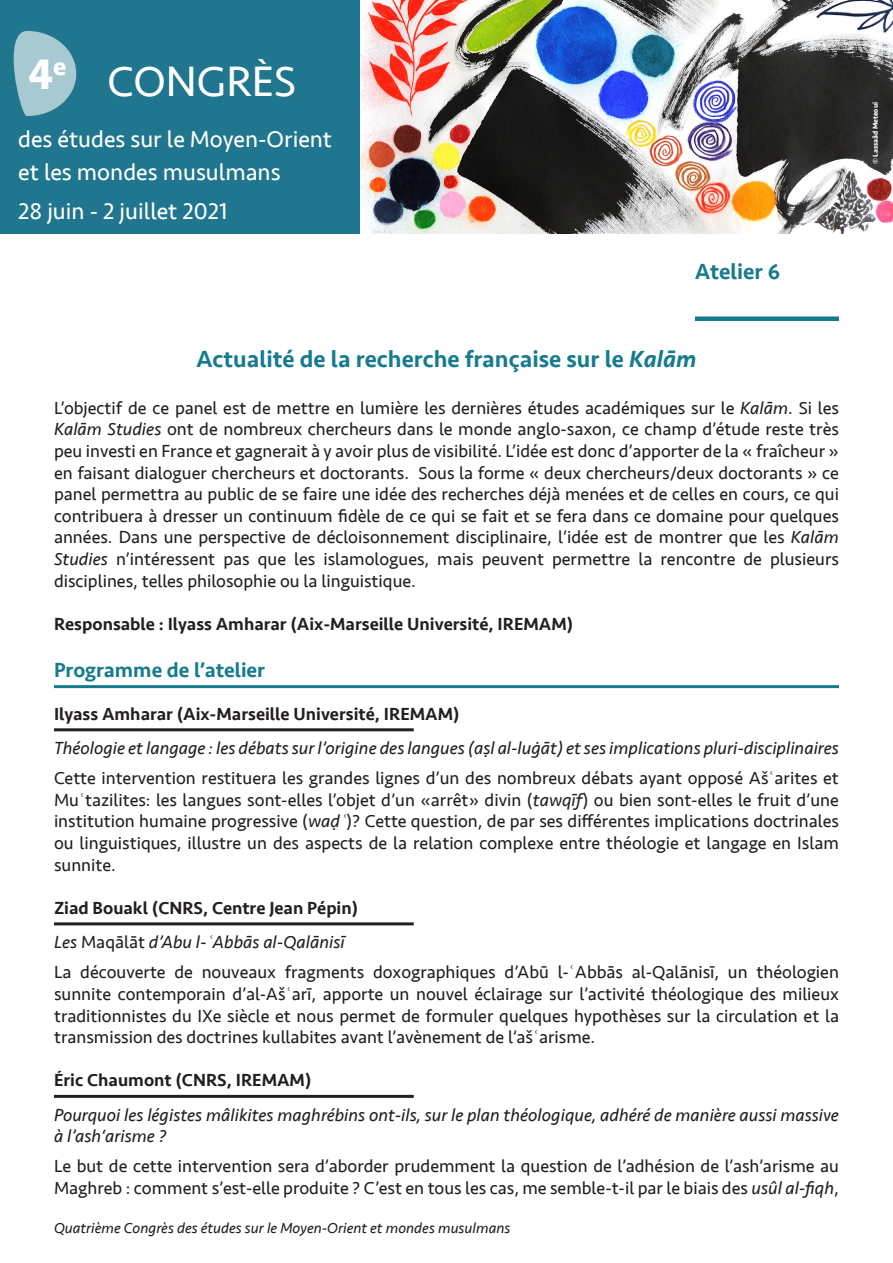
<style>
.page{position:relative;width:893px;height:1263px;background:#fff}
.page>*{position:absolute;margin:0;border:0;box-sizing:border-box;transform-origin:0 0}
.t1{font:43.8px "Seravek";color:#fff}
.t2{font:700 43.8px "Seravek";color:#fff}
.Titre_principal{font:500 24px "Seravek";color:#167b8e}
.t3{font:23.7px/32.8px "Seravek";color:#fff}
.Atelier{font:500 22.5px "Seravek";color:#167b8e}
.Programme{font:500 21px "Seravek";color:#167b8e}
.Texte{font:18px/21.6px "Seravek";color:#231f20;text-align:justify}
.Titre_communication{font:italic 18px/21.6px "Seravek";color:#231f20}
.Intervenants{font:500 18px "Seravek";color:#231f20}
.Responsable_Discutan{font:500 18px "Seravek";color:#231f20}
.t4{font:italic 15px "Seravek";color:#231f20}
.t5{font:700 7.35px "Seravek";color:#fff}
.s1{font-style:italic}
.s2{font-family:"Times New Roman"}
.s3{font-family:"Times New Roman";font-style:italic}
.s4{font-style:normal}
</style>
<div class="page">
<img style="left:360px;top:0;width:533px;height:234px">
<div style="left:0;top:0;width:360px;height:234px;background:#20768e"></div>
<svg style="left:13px;top:31px;width:63px;height:85px"></svg>
<div style="left:695px;top:316px;width:144px;height:5px;background:#167b8e"></div>
<hr style="left:54px;top:685px;width:785px;height:3px;background:#167b8e">
<hr style="left:54px;top:728px;width:360px;height:3px;background:#231f20">
<hr style="left:54px;top:922px;width:360px;height:3px;background:#231f20">
<hr style="left:54px;top:1095px;width:360px;height:3px;background:#231f20">
<h1 class="t1" style="left:108px;top:48px;width:190px">CONGRÈS</h1>
<h3 class="t3" style="left:18px;top:123px;width:315px">des études sur le Moyen-Orient et les mondes musulmans</h3>
<h3 class="t3" style="left:18px;top:195px;width:211px">28 juin - 2 juillet 2021</h3>
<h1 class="t2" style="left:28px;top:39px;width:40px">4<sup>e</sup></h1>
<p class="Atelier" style="left:695px;top:257px;width:87px">Atelier 6</p>
<p class="Titre_principal" style="left:196px;top:344px;width:502px">Actualité de la recherche française sur le <span class="s1">Kalām</span></p>
<p class="Texte" style="left:54px;top:397px;width:786px">L’objectif de ce panel est de mettre en lumière les dernières études académiques sur le <span class="s1">Kalām</span>. Si les <span class="s1">Kalām Studies</span> ont de nombreux chercheurs dans le monde anglo-saxon, ce champ d’étude reste très peu investi en France et gagnerait à y avoir plus de visibilité. L’idée est donc d’apporter de la « fraîcheur » en faisant dialoguer chercheurs et doctorants. Sous la forme « deux chercheurs/deux doctorants » ce panel permettra au public de se faire une idée des recherches déjà menées et de celles en cours, ce qui contribuera à dresser un continuum fidèle de ce qui se fait et se fera dans ce domaine pour quelques années. Dans une perspective de décloisonnement disciplinaire, l’idée est de montrer que les <span class="s1">Kalām Studies</span> n’intéressent pas que les islamologues, mais peuvent permettre la rencontre de plusieurs disciplines, telles philosophie ou la linguistique.</p>
<p class="Responsable_Discutan" style="left:54px;top:613px;width:521px">Responsable : Ilyass Amharar (Aix-Marseille Université, IREMAM)</p>
<p class="Programme" style="left:54px;top:657px;width:213px">Programme de l’atelier</p>
<p class="Intervenants" style="left:54px;top:703px;width:407px">Ilyass Amharar (Aix-Marseille Université, IREMAM)</p>
<p class="Titre_communication" style="left:54px;top:737px;width:786px">Théologie et langage : les débats sur l’origine des langues (aṣl al-luġāt) et ses implications pluri-disciplinaires</p>
<p class="Texte" style="left:54px;top:767px;width:786px">Cette intervention restituera les grandes lignes d’un des nombreux débats ayant opposé Aš<span class="s2">ʿ</span>arites et Mu<span class="s2">ʿ</span>tazilites: les langues sont-elles l’objet d’un «arrêt» divin (<span class="s1">tawqīf</span>) ou bien sont-elles le fruit d’une institution humaine progressive (<span class="s1">waḍ</span><span class="s3">ʿ</span>)? Cette question, de par ses différentes implications doctrinales ou linguistiques, illustre un des aspects de la relation complexe entre théologie et langage en Islam sunnite.</p>
<p class="Intervenants" style="left:54px;top:897px;width:306px">Ziad Bouakl (CNRS, Centre Jean Pépin)</p>
<p class="Titre_communication" style="left:54px;top:931px;width:292px">Les <span class="s4">Maqālāt</span> d’Abu l-<span class="s2">ʿ</span>Abbās al-Qalānisī</p>
<p class="Texte" style="left:54px;top:961px;width:787px">La découverte de nouveaux fragments doxographiques d’Abū l-<span class="s2">ʿ</span>Abbās al-Qalānisī, un théologien sunnite contemporain d’al-Aš<span class="s2">ʿ</span>arī, apporte un nouvel éclairage sur l’activité théologique des milieux traditionnistes du IXe siècle et nous permet de formuler quelques hypothèses sur la circulation et la transmission des doctrines kullabites avant l’avènement de l’aš<span class="s2">ʿ</span>arisme.</p>
<p class="Intervenants" style="left:54px;top:1069px;width:259px">Éric Chaumont (CNRS, IREMAM)</p>
<p class="Titre_communication" style="left:54px;top:1104px;width:786px">Pourquoi les légistes mâlikites maghrébins ont-ils, sur le plan théologique, adhéré de manière aussi massive à l’ash‘arisme ?</p>
<p class="Texte" style="left:54px;top:1155px;width:786px">Le but de cette intervention sera d’aborder prudemment la question de l’adhésion de l’ash’arisme au<br>Maghreb : comment s’est-elle produite ? C’est en tous les cas, me semble-t-il par le biais des <span class="s1">usûl al-fiqh</span>,</p>
<p class="t4" style="left:54px;top:1216px;width:458px">Quatrième Congrès des études sur le Moyen-Orient et mondes musulmans</p>
<p class="t5" style="left:869px;top:164px;width:64px;rotate:-90deg">© Lassaâd Meteoui</p>
</div>
